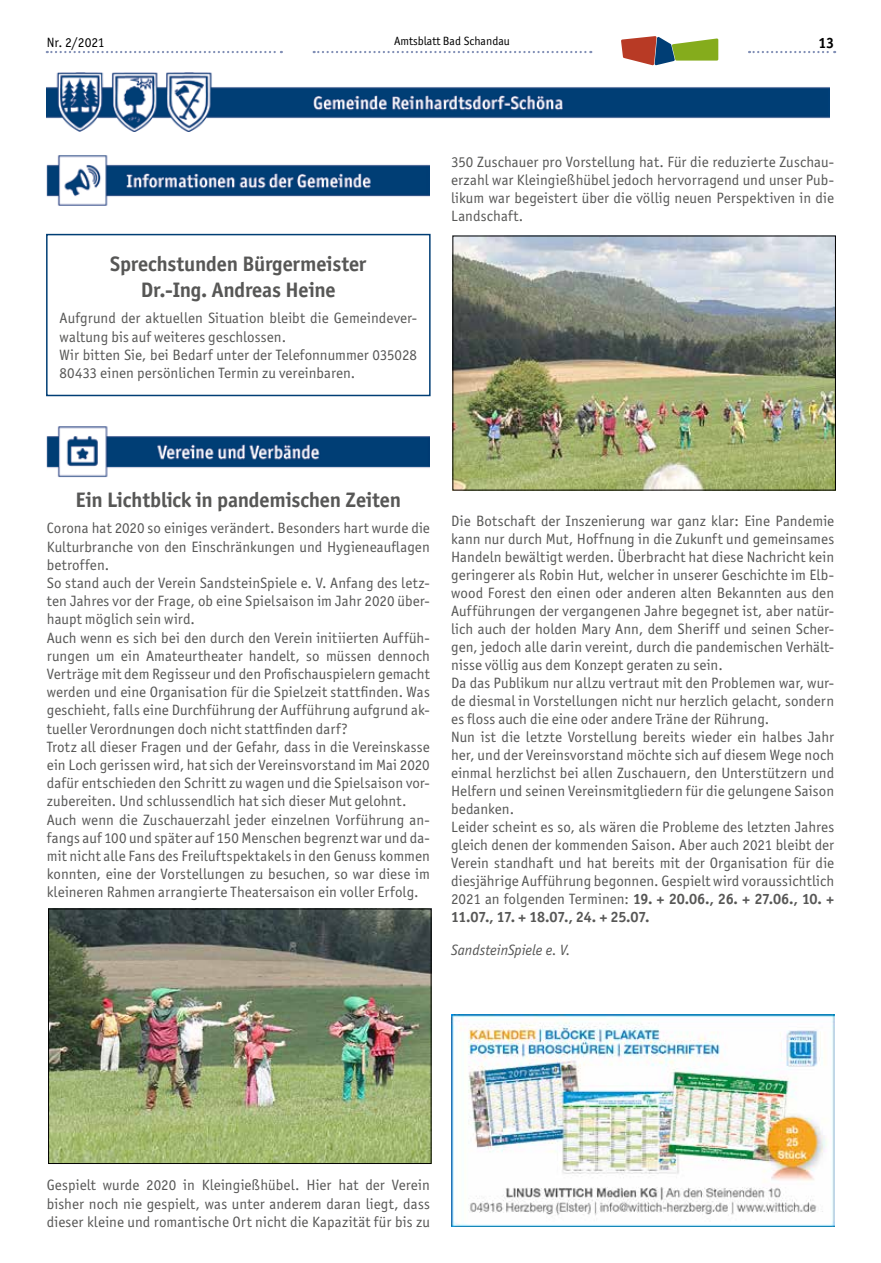
<style>
.page{position:relative;width:881px;height:1263px;background:#fff}
.page>*{position:absolute;margin:0;border:0;box-sizing:border-box;transform-origin:0 0}
.t1{font:700 21px/25.3px "Officina San ITC";letter-spacing:-.01em;color:#575756;text-align:center}
.t2{font:15px/18.1px "Officina San ITC";letter-spacing:.005em;color:#575756}
.t3{font:italic 15px "Officina San ITC";color:#575756}
.t4{font:700 15px "Officina San ITC";color:#000}
.t5{font:13.5px "Officina San ITC";color:#000}
.t6{font:12px "Officina San ITC";color:#000}
.s1{font-weight:700}
</style>
<div class="page">
<svg style="left:313px;top:51px;width:278px;height:2px"></svg>
<svg style="left:47px;top:51px;width:235px;height:2px"></svg>
<svg style="left:748px;top:51px;width:86px;height:2px"></svg>
<svg style="left:621px;top:36px;width:97px;height:29px"></svg>
<img style="left:47px;top:72px;width:782px;height:59px">
<img style="left:47px;top:155px;width:382px;height:50px">
<img style="left:47px;top:426px;width:382px;height:51px">
<img style="left:50px;top:911px;width:379px;height:251px">
<div style="left:48px;top:909px;width:383px;height:255px;border:1px solid #000"></div>
<div style="left:46px;top:234px;width:384px;height:162px;border:2px solid #003e75"></div>
<img style="left:454px;top:238px;width:379px;height:250px">
<img style="left:451px;top:1014px;width:382px;height:213px">
<p class="t5" style="left:47px;top:34px;width:59px">Nr. 2/2021</p>
<p class="t6" style="left:394px;top:34px;width:117px">Amtsblatt Bad Schandau</p>
<p class="t4" style="left:818px;top:34px;width:17px">13</p>
<h1 class="t1" style="left:110px;top:251px;width:257px">Sprechstunden Bürgermeister<br>Dr.-Ing. Andreas Heine</h1>
<p class="t2" style="left:60px;top:309px;width:359px">Aufgrund der aktuellen Situation bleibt die Gemeindever&shy;waltung bis auf weiteres geschlossen.<br>Wir bitten Sie, bei Bedarf unter der Telefonnummer 035028<br>80433 einen persönlichen Termin zu vereinbaren.</p>
<p class="t2" style="left:451px;top:153px;width:384px;text-align:justify">350 Zuschauer pro Vorstellung hat. Für die reduzierte Zuschau&shy;erzahl war Kleingießhübel jedoch hervorragend und unser Pub&shy;likum war begeistert über die völlig neuen Perspektiven in die Landschaft.</p>
<h1 class="t1" style="left:76px;top:487px;width:327px">Ein Lichtblick in pandemischen Zeiten</h1>
<p class="t2" style="left:47px;top:519px;width:384px">Corona hat 2020 so einiges verändert. Besonders hart wurde die Kulturbranche von den Einschränkungen und Hygieneauflagen betroffen.<br>So stand auch der Verein SandsteinSpiele e. V. Anfang des letz&shy;ten Jahres vor der Frage, ob eine Spielsaison im Jahr 2020 über&shy;haupt möglich sein wird.<br>Auch wenn es sich bei den durch den Verein initiierten Auffüh&shy;rungen um ein Amateurtheater handelt, so müssen dennoch Verträge mit dem Regisseur und den Profischauspielern gemacht werden und eine Organisation für die Spielzeit stattfinden. Was geschieht, falls eine Durchführung der Aufführung aufgrund ak&shy;tueller Verordnungen doch nicht stattfinden darf?<br>Trotz all dieser Fragen und der Gefahr, dass in die Vereinskasse ein Loch gerissen wird, hat sich der Vereinsvorstand im Mai 2020 dafür entschieden den Schritt zu wagen und die Spielsaison vor&shy;zubereiten. Und schlussendlich hat sich dieser Mut gelohnt.<br>Auch wenn die Zuschauerzahl jeder einzelnen Vorführung an&shy;fangs auf 100 und später auf 150 Menschen begrenzt war und da&shy;mit nicht alle Fans des Freiluftspektakels in den Genuss kommen konnten, eine der Vorstellungen zu besuchen, so war diese im kleineren Rahmen arrangierte Theatersaison ein voller Erfolg.</p>
<p class="t2" style="left:451px;top:512px;width:384px">Die Botschaft der Inszenierung war ganz klar: Eine Pandemie kann nur durch Mut, Hoffnung in die Zukunft und gemeinsames Handeln bewältigt werden. Überbracht hat diese Nachricht kein geringerer als Robin Hut, welcher in unserer Geschichte im Elb&shy;wood Forest den einen oder anderen alten Bekannten aus den Aufführungen der vergangenen Jahre begegnet ist, aber natür&shy;lich auch der holden Mary Ann, dem Sheriff und seinen Scher&shy;gen, jedoch alle darin vereint, durch die pandemischen Verhält&shy;nisse völlig aus dem Konzept geraten zu sein.<br>Da das Publikum nur allzu vertraut mit den Problemen war, wur&shy;de diesmal in Vorstellungen nicht nur herzlich gelacht, sondern es floss auch die eine oder andere Träne der Rührung.<br>Nun ist die letzte Vorstellung bereits wieder ein halbes Jahr her, und der Vereinsvorstand möchte sich auf diesem Wege noch einmal herzlichst bei allen Zuschauern, den Unterstützern und Helfern und seinen Vereinsmitgliedern für die gelungene Saison bedanken.<br>Leider scheint es so, als wären die Probleme des letzten Jahres gleich denen der kommenden Saison. Aber auch 2021 bleibt der Verein standhaft und hat bereits mit der Organisation für die diesjährige Aufführung begonnen. Gespielt wird voraussichtlich 2021 an folgenden Terminen: <span class="s1">19. + 20.06., 26. + 27.06., 10. + 11.07., 17. + 18.07., 24. + 25.07.</span></p>
<p class="t3" style="left:451px;top:942px;width:121px">SandsteinSpiele e. V.</p>
<p class="t2" style="left:47px;top:1176px;width:384px;text-align:justify">Gespielt wurde 2020 in Kleingießhübel. Hier hat der Verein bisher noch nie gespielt, was unter anderem daran liegt, dass dieser kleine und romantische Ort nicht die Kapazität für bis zu</p>
</div>
